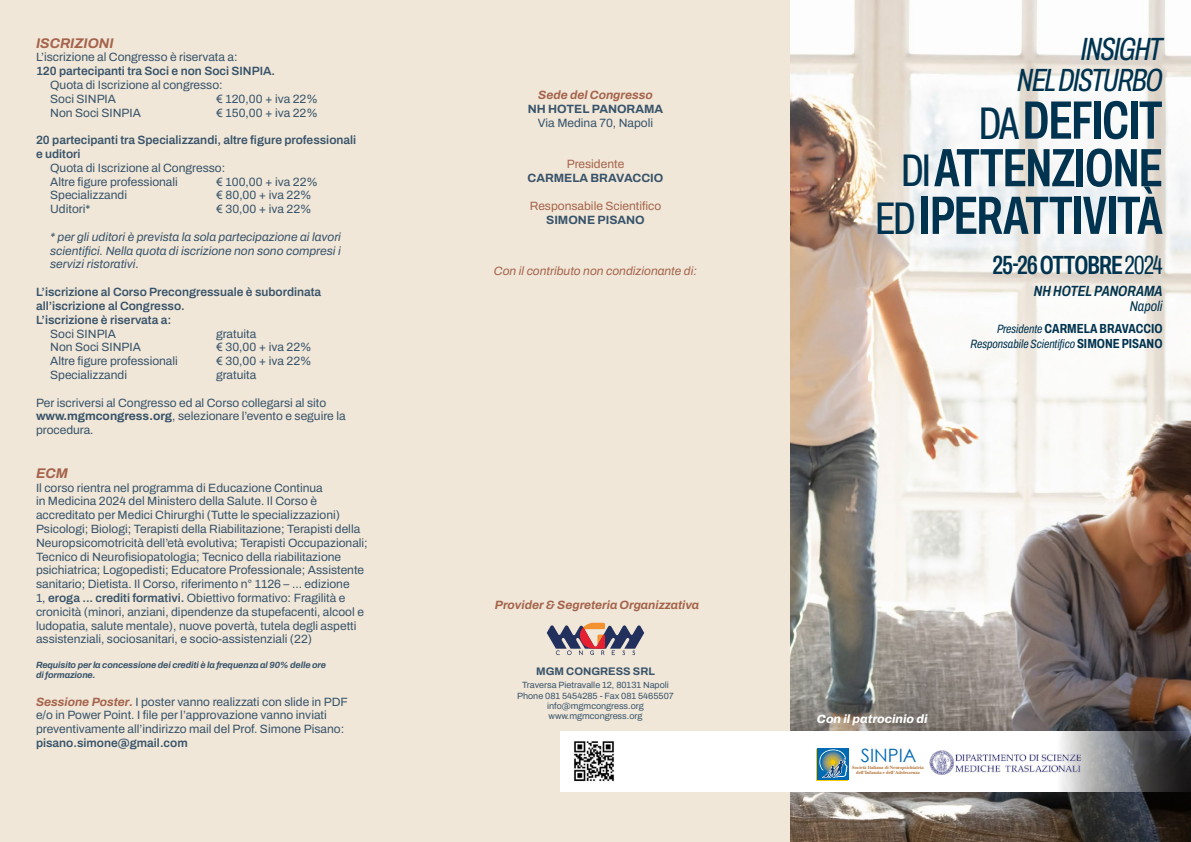
<style>
.page{position:relative;width:1191px;height:842px;background:#fff}
.page>*{position:absolute;margin:0;border:0;box-sizing:border-box;transform-origin:0 0}
.t1{font:600 extra-condensed 54px/47.6px "Archivo";letter-spacing:-.02em;color:#00334f;text-align:right}
.t2{font:italic extra-condensed 32.2px/30.9px "Archivo";letter-spacing:-.035em;color:#00334f;text-align:right}
.t3{font:600 extra-condensed 26.3px "Archivo";letter-spacing:-.035em;color:#00334f}
.t4{font:18.4px "Century Gothic";color:#0069b4}
.t5{font:italic 600 14.8px "Archivo Condensed";letter-spacing:-.005em;color:#00334f}
.t6{font:italic 14.3px "Archivo Condensed";color:#00334f}
.t7{font:italic 700 14px "Archivo";color:#a6634b}
.t8{font:700 13.2px "Archivo Condensed";color:#00334f}
.t9{font:italic 12.1px "Archivo Condensed";color:#00334f}
.t10{font:12px/13.8px "Archivo";color:#38536a}
.t11{font:600 12px/13.8px "Archivo";color:#38536a}
.t12{font:italic 12px/13.8px "Archivo";color:#38536a;text-align:justify}
.t13{font:italic 700 12px "Archivo";color:#a6634b}
.t14{font:700 12px "Archivo";color:#38536a}
.t15{font:italic 12px "Archivo";color:#a6634b}
.t16{font:12px "Archivo";color:#a6634b}
.t17{font:italic 800 12px "Archivo";color:#fff}
.t18{font:700 11px "Archivo";color:#38536a}
.t19{font:9px/10.4px "Archivo";color:#38536a;text-align:center}
.t20{font:italic 700 9px/10.4px "Archivo";letter-spacing:-.01em;color:#38536a}
.t21{font:700 4.7px/5.2px "Times";letter-spacing:.005em;color:#af6d30;text-align:center}
.s1{font-weight:700}
.s2{font-weight:600}
.s3{font-weight:700;font-style:italic;color:#a6634b}
.s4{font-weight:400;font-size:45.8px}
.s5{font-weight:400}
.s6{font-weight:400;font-style:italic;font-size:12.1px}
.s7{font-weight:700;font-style:normal;font-size:13.2px}
</style>
<div class="page">
<div style="left:0;top:0;width:795px;height:842px;background:#f0e7d8"></div>
<img style="left:790px;top:0;width:401px;height:842px">
<svg style="left:560px;top:732px;width:631px;height:60px"></svg>
<div style="left:816px;top:749px;width:31px;height:32px;background:#fdcb00"></div>
<div style="left:817px;top:748px;width:31px;height:32px;background:#0069b3"></div>
<svg style="left:891px;top:749px;width:5px;height:5px"></svg>
<svg style="left:819px;top:749px;width:28px;height:29px"></svg>
<img style="left:929px;top:750px;width:152px;height:25px">
<svg style="left:547px;top:623px;width:97px;height:32px"></svg>
<img style="left:569px;top:736px;width:50px;height:50px">
<p class="t7" style="left:36px;top:32px;width:79px">ISCRIZIONI</p>
<p class="t10" style="left:36px;top:50px;width:203px">L’iscrizione al Congresso è riservata a:</p>
<p class="t11" style="left:36px;top:64px;width:241px">120 partecipanti tra Soci e non Soci SINPIA.</p>
<p class="t10" style="left:50px;top:78px;width:174px">Quota di Iscrizione al congresso:<br>Soci SINPIA</p>
<p class="t10" style="left:216px;top:92px;width:103px">€ 120,00 + iva 22%</p>
<p class="t10" style="left:50px;top:106px;width:92px">Non Soci SINPIA</p>
<p class="t10" style="left:216px;top:106px;width:103px">€ 150,00 + iva 22%</p>
<p class="t11" style="left:36px;top:133px;width:322px">20 partecipanti tra Specializzandi, altre figure professionali e uditori</p>
<p class="t10" style="left:50px;top:161px;width:177px">Quota di Iscrizione al Congresso:<br>Altre figure professionali</p>
<p class="t10" style="left:216px;top:175px;width:103px">€ 100,00 + iva 22%</p>
<p class="t10" style="left:50px;top:188px;width:78px">Specializzandi</p>
<p class="t10" style="left:216px;top:188px;width:97px">€ 80,00 + iva 22%</p>
<p class="t10" style="left:50px;top:202px;width:42px">Uditori*</p>
<p class="t10" style="left:216px;top:202px;width:97px">€ 30,00 + iva 22%</p>
<p class="t12" style="left:50px;top:230px;width:292px">* per gli uditori è prevista la sola partecipazione ai lavori scientifici. Nella quota di iscrizione non sono compresi i servizi ristorativi.</p>
<p class="t11" style="left:36px;top:285px;width:287px">L’iscrizione al Corso Precongressuale è subordinata all’iscrizione al Congresso.<br>L’iscrizione è riservata a:</p>
<p class="t10" style="left:50px;top:326px;width:67px">Soci SINPIA</p>
<p class="t10" style="left:216px;top:326px;width:42px">gratuita</p>
<p class="t10" style="left:50px;top:340px;width:92px">Non Soci SINPIA</p>
<p class="t10" style="left:216px;top:340px;width:97px">€ 30,00 + iva 22%</p>
<p class="t10" style="left:50px;top:354px;width:129px">Altre figure professionali</p>
<p class="t10" style="left:216px;top:354px;width:97px">€ 30,00 + iva 22%</p>
<p class="t10" style="left:50px;top:368px;width:78px">Specializzandi</p>
<p class="t10" style="left:216px;top:368px;width:42px">gratuita</p>
<p class="t10" style="left:36px;top:395px;width:311px">Per iscriversi al Congresso ed al Corso collegarsi al sito <span class="s1">www.mgmcongress.org</span>, selezionare l’evento e seguire la procedura.</p>
<p class="t7" style="left:36px;top:462px;width:34px">ECM</p>
<p class="t10" style="left:36px;top:481px;width:333px">Il corso rientra nel programma di Educazione Continua<br>in Medicina 2024 del Ministero della Salute. Il Corso è accreditato per Medici Chirurghi (Tutte le specializzazioni)<br>Psicologi; Biologi; Terapisti della Riabilitazione; Terapisti della Neuropsicomotricità dell’età evolutiva; Terapisti Occupazionali; Tecnico di Neurofisiopatologia; Tecnico della riabilitazione psichiatrica; Logopedisti; Educatore Professionale; Assistente sanitario; Dietista. Il Corso, riferimento n° 1126 – ... edizione<br>1, <span class="s2">eroga ... crediti formativi.</span> Obiettivo formativo: Fragilità e cronicità (minori, anziani, dipendenze da stupefacenti, alcool e ludopatia, salute mentale), nuove povertà, tutela degli aspetti assistenziali, sociosanitari, e socio-assistenziali (22)</p>
<p class="t20" style="left:36px;top:659px;width:291px">Requisito per la concessione dei crediti è la frequenza al 90% delle ore di formazione.</p>
<p class="t10" style="left:36px;top:694px;width:313px"><span class="s3">Sessione Poster.</span> I poster vanno realizzati con slide in PDF e/o in Power Point. I file per l’approvazione vanno inviati preventivamente all’indirizzo mail del Prof. Simone Pisano:</p>
<p class="t11" style="left:36px;top:736px;width:153px">pisano.simone@gmail.com</p>
<p class="t13" style="left:538px;top:86px;width:116px">Sede del Congresso</p>
<p class="t14" style="left:528px;top:100px;width:137px">NH HOTEL PANORAMA</p>
<p class="t10" style="left:538px;top:116px;width:117px">Via Medina 70, Napoli</p>
<p class="t16" style="left:567px;top:155px;width:59px">Presidente</p>
<p class="t14" style="left:527px;top:169px;width:137px">CARMELA BRAVACCIO</p>
<p class="t16" style="left:530px;top:197px;width:133px">Responsabile Scientifico</p>
<p class="t14" style="left:546px;top:210px;width:100px">SIMONE PISANO</p>
<p class="t15" style="left:494px;top:262px;width:204px">Con il contributo non condizionante di:</p>
<p class="t13" style="left:495px;top:596px;width:206px">Provider &amp; Segreteria Organizzativa</p>
<p class="t18" style="left:536px;top:663px;width:120px">MGM CONGRESS SRL</p>
<p class="t19" style="left:517px;top:680px;width:158px">Traversa Pietravalle 12, 80131 Napoli<br>Phone 081 5454285 - Fax 081 5465507 info@mgmcongress.org www.mgmcongress.org</p>
<h2 class="t2" style="left:1017px;top:34px;width:147px">INSIGHT<br>NEL DISTURBO</h2>
<h1 class="t1" style="left:875px;top:96px;width:289px"><span class="s4">DA</span> DEFICIT<br><span class="s4">DI</span> ATTENZIONE<br><span class="s4">ED</span> IPERATTIVITÀ</h1>
<h3 class="t3" style="left:992px;top:245px;width:172px">25-26 OTTOBRE <span class="s5">2024</span></h3>
<p class="t5" style="left:1033px;top:279px;width:130px">NH HOTEL PANORAMA</p>
<p class="t6" style="left:1129px;top:295px;width:34px">Napoli</p>
<p class="t8" style="left:997px;top:318px;width:167px"><span class="s6">Presidente</span> CARMELA BRAVACCIO</p>
<p class="t9" style="left:970px;top:335px;width:194px">Responsabile Scientifico <span class="s7">SIMONE PISANO</span></p>
<p class="t17" style="left:817px;top:710px;width:112px">Con il patrocinio di</p>
<h3 class="t4" style="left:861px;top:744px;width:57px">SINPIA</h3>
<p class="t21" style="left:852px;top:764px;width:73px">Società Italiana di Neuropsichiatria dell’Infanzia e dell’Adolescenza</p>
</div>
